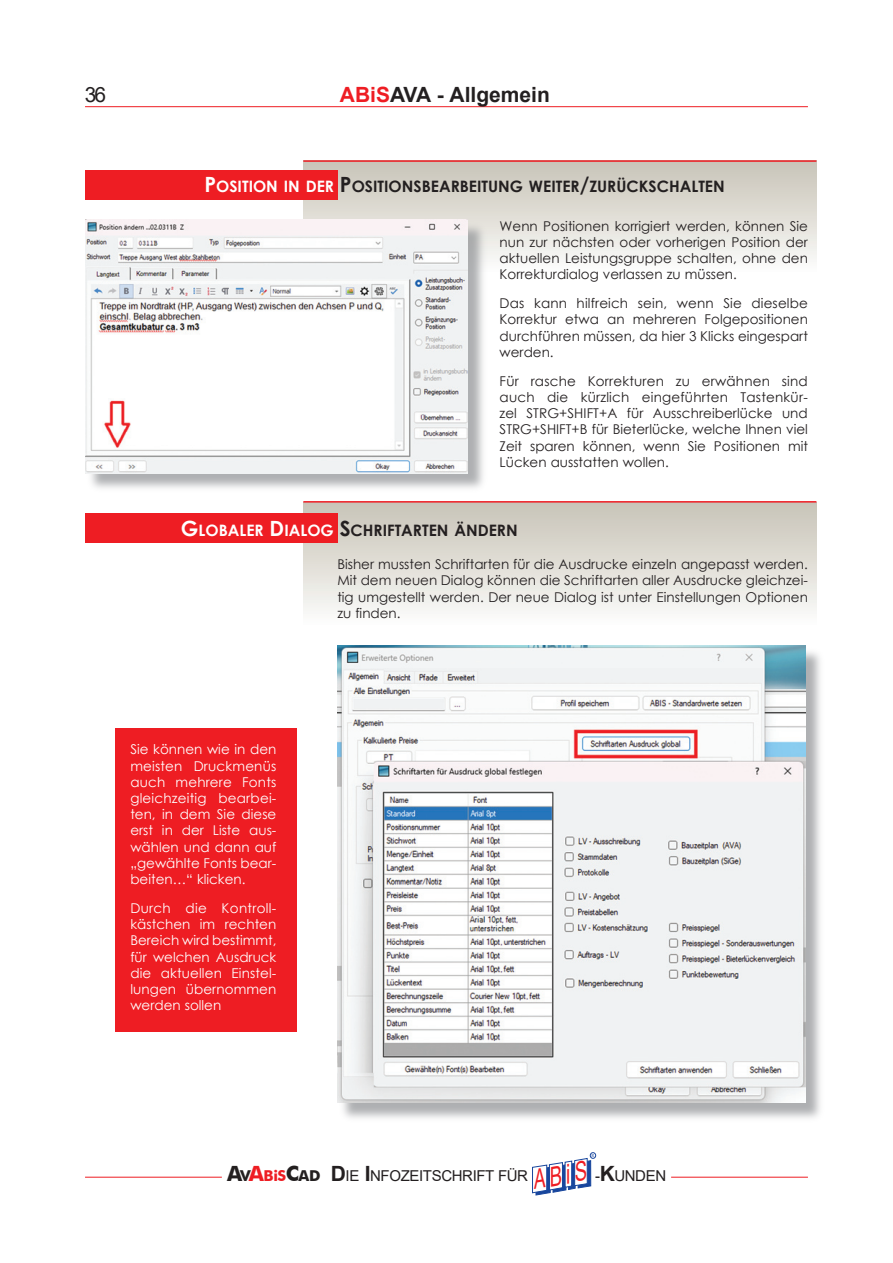
<style>
.page{position:relative;width:893px;height:1263px;background:#fff}
.page>*{position:absolute;margin:0;border:0;box-sizing:border-box;transform-origin:0 0}
.t1{font:italic 27px "Arial";color:#ee1d23;scale:.65 1}
.t2{font:700 21px "Arial";color:#231f20}
.t3{font:21px "Arial";color:#231f20}
.t4{font:700 15.75px "Century Gothic";color:#231f20}
.t5{font:15px "Arial";letter-spacing:-.025em;color:#231f20}
.t6{font:13.5px/16.2px "Century Gothic";color:#231f20;text-align:justify}
.t7{font:13.5px/16.2px "Century Gothic";color:#fff;text-align:justify}
.t8{font:4.5px "Times New Roman";color:#18469d}
.s1{color:#ee1d23}
.s2{font-size:21px;color:#fff}
.s3{color:#fff}
.s4{font-size:21px}
.s5{font-family:"Futura BT";font-weight:700;font-size:21px}
.s6{font-family:"Futura BT";font-weight:700}
.s7{font-family:"Futura BT";font-weight:700;font-size:21px;color:#ee1d23}
.s8{font-family:"Futura BT";font-weight:700;color:#ee1d23}
.s9{font-weight:700;font-size:21px}
</style>
<div class="page">
<hr style="left:85px;top:1177px;width:137px;height:1px;background:#ee1d23">
<hr style="left:671px;top:1177px;width:137px;height:1px;background:#ee1d23">
<svg style="left:532px;top:1152px;width:64px;height:44px"></svg>
<hr style="left:85px;top:106px;width:723px;height:1px;background:#ee1d23">
<div style="left:303px;top:160px;width:513px;height:111px;background:linear-gradient(to bottom,#c7c2b5,#fbfcfa)"></div>
<hr style="left:303px;top:160px;width:513px;height:2px;background:#ee1d23">
<div style="left:303px;top:502px;width:513px;height:122px;background:linear-gradient(to bottom,#c7c2b5,#fbfcfa)"></div>
<hr style="left:303px;top:501px;width:513px;height:2px;background:#ee1d23">
<div style="left:85px;top:170px;width:252px;height:30px;background:#ee1d23"></div>
<div style="left:85px;top:513px;width:252px;height:30px;background:#ee1d23"></div>
<div style="left:87px;top:221px;width:401px;height:273px;background:#939598;opacity:.75"></div>
<img style="left:85px;top:220px;width:383px;height:253px">
<div style="left:339px;top:647px;width:486px;height:476px;background:#939598;opacity:.75"></div>
<img style="left:337px;top:646px;width:468px;height:456px">
<div style="left:116px;top:728px;width:181px;height:303px;background:#ee1d23"></div>
<p class="t3" style="left:85px;top:80px;width:23px">36</p>
<p class="t2" style="left:340px;top:80px;width:212px"><span class="s1">ABiS</span>AVA - Allgemein</p>
<p class="t4" style="left:204px;top:175px;width:522px"><span class="s2">P</span><span class="s3">OSITION IN DER</span> <span class="s4">P</span>OSITIONSBEARBEITUNG WEITER<span class="s4">/</span>ZURÜCKSCHALTEN</p>
<p class="t6" style="left:500px;top:217px;width:310px">Wenn Positionen korrigiert werden, können Sie nun zur nächsten oder vorherigen Position der aktuellen Leistungsgruppe schalten, ohne den Korrekturdialog verlassen zu müssen.</p>
<p class="t6" style="left:500px;top:295px;width:310px">Das kann hilfreich sein, wenn Sie dieselbe Korrektur etwa an mehreren Folgepositionen durchführen müssen, da hier 3 Klicks eingespart werden.</p>
<p class="t6" style="left:500px;top:373px;width:310px">Für rasche Korrekturen zu erwähnen sind auch die kürzlich eingeführten Tastenkür&shy;zel STRG+SHIFT+A für Ausschreiberlücke und STRG+SHIFT+B für Bieterlücke, welche Ihnen viel Zeit sparen können, wenn Sie Positionen mit Lücken ausstatten wollen.</p>
<p class="t4" style="left:181px;top:518px;width:338px"><span class="s2">G</span><span class="s3">LOBALER</span> <span class="s2">D</span><span class="s3">IALOG</span> <span class="s4">S</span>CHRIFTARTEN ÄNDERN</p>
<p class="t7" style="left:130px;top:741px;width:147px">Sie können wie in den meisten Druckmenüs auch mehrere Fonts gleichzeitig bearbei&shy;ten, in dem Sie diese erst in der Liste aus&shy;wählen und dann auf „gewählte Fonts bear&shy;beiten…“ klicken.</p>
<p class="t7" style="left:130px;top:900px;width:147px">Durch die Kontroll&shy;kästchen im rechten Bereich wird bestimmt, für welchen Ausdruck die aktuellen Einstel&shy;lungen übernommen werden sollen</p>
<p class="t6" style="left:337px;top:556px;width:472px">Bisher mussten Schriftarten für die Ausdrucke einzeln angepasst werden.<br>Mit dem neuen Dialog können die Schriftarten aller Ausdrucke gleichzei&shy;tig umgestellt werden. Der neue Dialog ist unter Einstellungen Optionen zu finden.</p>
<p class="t8" style="left:591px;top:1152px;width:5px">R</p>
<p class="t1" style="left:529px;top:1162px;width:85px;rotate:-10deg">ABiS</p>
<p class="t5" style="left:227px;top:1166px;width:303px"><span class="s5">A</span><span class="s6">V</span><span class="s7">A</span><span class="s8">BiS</span><span class="s5">C</span><span class="s6">AD</span> <span class="s9">D</span>IE <span class="s9">I</span>NFOZEITSCHRIFT FÜR</p>
<p class="t5" style="left:595px;top:1166px;width:73px">-<span class="s9">K</span>UNDEN</p>
</div>
